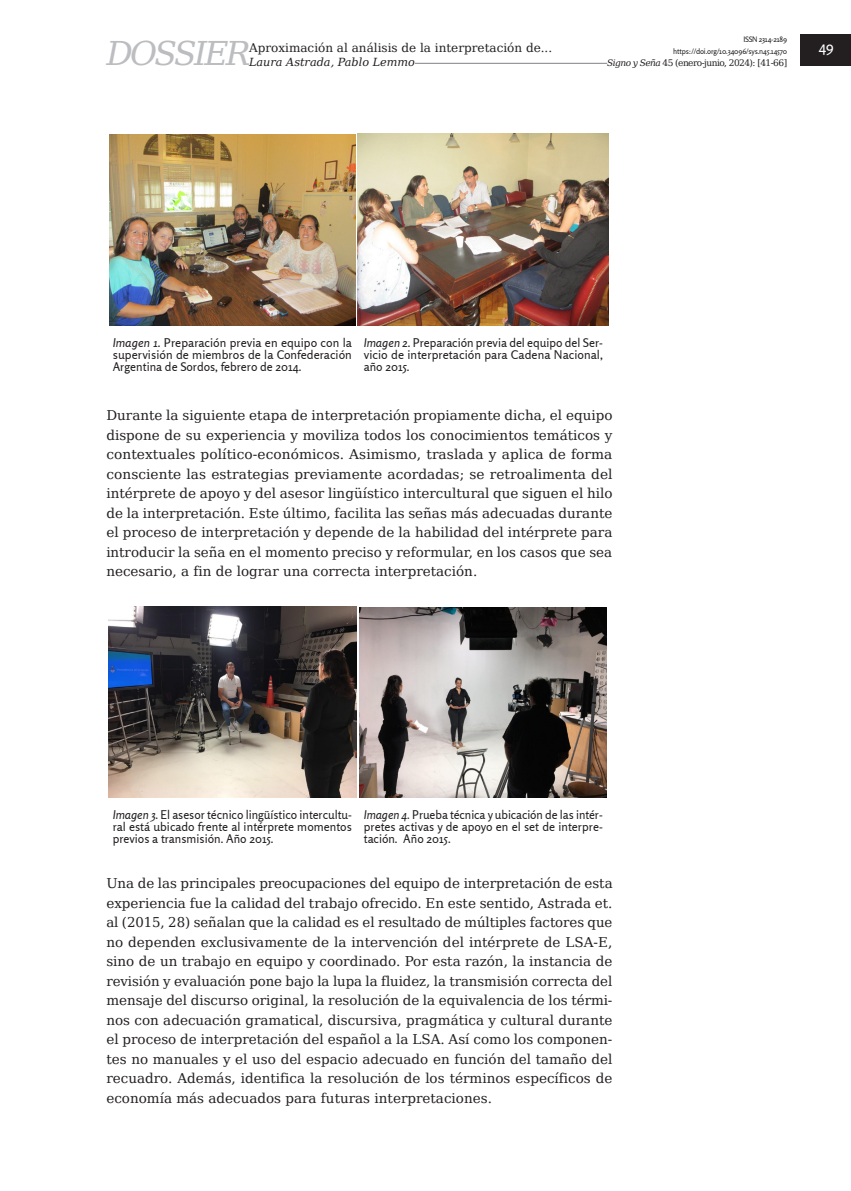
<style>
.page{position:relative;width:851px;height:1191px;background:#fff}
.page>*{position:absolute;margin:0;border:0;box-sizing:border-box;transform-origin:0 0}
.t1{font:italic 33px "DejaVu Serif";letter-spacing:-.08em;color:#bcbdc0}
.t2{font:15px "Rosario";color:#fff}
.t3{font:13.5px/19.5px "DejaVu Serif";color:#231f20;text-align:justify}
.t4{font:12px/12px "Rosario";color:#231f20;text-align:justify}
.t5{font:12px "DejaVu Serif";color:#231f20}
.t6{font:italic 11.25px "DejaVu Serif";color:#231f20}
.t7{font:9px "DejaVu Serif";letter-spacing:-.06em;color:#231f20}
.t8{font:7.5px/12px "Rosario";letter-spacing:-.02em;color:#231f20;text-align:right}
.s1{font-style:italic}
</style>
<div class="page">
<hr style="left:112px;top:63px;width:540px;height:1px;background:#808285">
<div style="left:607px;top:55px;width:180px;height:15px;background:#fff"></div>
<div style="left:106px;top:46px;width:145px;height:27px;background:#fff"></div>
<div style="left:799px;top:35px;width:51px;height:31px;background:#231f20"></div>
<div style="left:249px;top:55px;width:166px;height:15px;background:#fff"></div>
<img style="left:109px;top:134px;width:246px;height:191px">
<img style="left:357px;top:134px;width:252px;height:191px">
<img style="left:108px;top:606px;width:248px;height:192px">
<img style="left:360px;top:607px;width:246px;height:190px">
<h1 class="t1" style="left:106px;top:29px;width:146px">DOSSIER</h1>
<p class="t5" style="left:249px;top:39px;width:304px">Aproximación al análisis de la interpretación de...</p>
<p class="t6" style="left:249px;top:53px;width:167px">Laura Astrada, Pablo Lemmo</p>
<p class="t8" style="left:673px;top:33px;width:115px">ISSN 2314-2189 https://doi.org/10.34096/sys.n45.14570</p>
<p class="t7" style="left:607px;top:56px;width:181px"><span class="s1">Signo y Seña</span> 45 (enero-junio, 2024): [41-66]</p>
<p class="t2" style="left:818px;top:38px;width:17px">49</p>
<p class="t4" style="left:113px;top:336px;width:240px"><span class="s1">Imagen 1</span>. Preparación previa en equipo con la supervisión de miembros de la Confederación Argentina de Sordos, febrero de 2014.</p>
<p class="t4" style="left:364px;top:336px;width:240px"><span class="s1">Imagen 2</span>. Preparación previa del equipo del Ser&shy;vicio de interpretación para Cadena Nacional, año 2015.</p>
<p class="t3" style="left:106px;top:405px;width:507px">Durante la siguiente etapa de interpretación propiamente dicha, el equipo dispone de su experiencia y moviliza todos los conocimientos temáticos y contextuales político-económicos. Asimismo, traslada y aplica de forma consciente las estrategias previamente acordadas; se retroalimenta del intérprete de apoyo y del asesor lingüístico intercultural que siguen el hilo de la interpretación. Este último, facilita las señas más adecuadas durante el proceso de interpretación y depende de la habilidad del intérprete para introducir la seña en el momento preciso y reformular, en los casos que sea necesario, a fin de lograr una correcta interpretación.</p>
<p class="t4" style="left:113px;top:809px;width:241px"><span class="s1">Imagen 3</span>. El asesor técnico lingüístico intercultu&shy;ral está ubicado frente al intérprete momentos previos a transmisión. Año 2015.</p>
<p class="t4" style="left:364px;top:809px;width:240px"><span class="s1">Imagen 4</span>. Prueba técnica y ubicación de las intér&shy;pretes activas y de apoyo en el set de interpre&shy;tación. Año 2015.</p>
<p class="t3" style="left:106px;top:873px;width:507px">Una de las principales preocupaciones del equipo de interpretación de esta experiencia fue la calidad del trabajo ofrecido. En este sentido, Astrada et. al (2015, 28) señalan que la calidad es el resultado de múltiples factores que no dependen exclusivamente de la intervención del intérprete de LSA-E, sino de un trabajo en equipo y coordinado. Por esta razón, la instancia de revisión y evaluación pone bajo la lupa la fluidez, la transmisión correcta del mensaje del discurso original, la resolución de la equivalencia de los térmi&shy;nos con adecuación gramatical, discursiva, pragmática y cultural durante el proceso de interpretación del español a la LSA. Así como los componen&shy;tes no manuales y el uso del espacio adecuado en función del tamaño del recuadro. Además, identifica la resolución de los términos específicos de economía más adecuados para futuras interpretaciones.</p>
</div>
